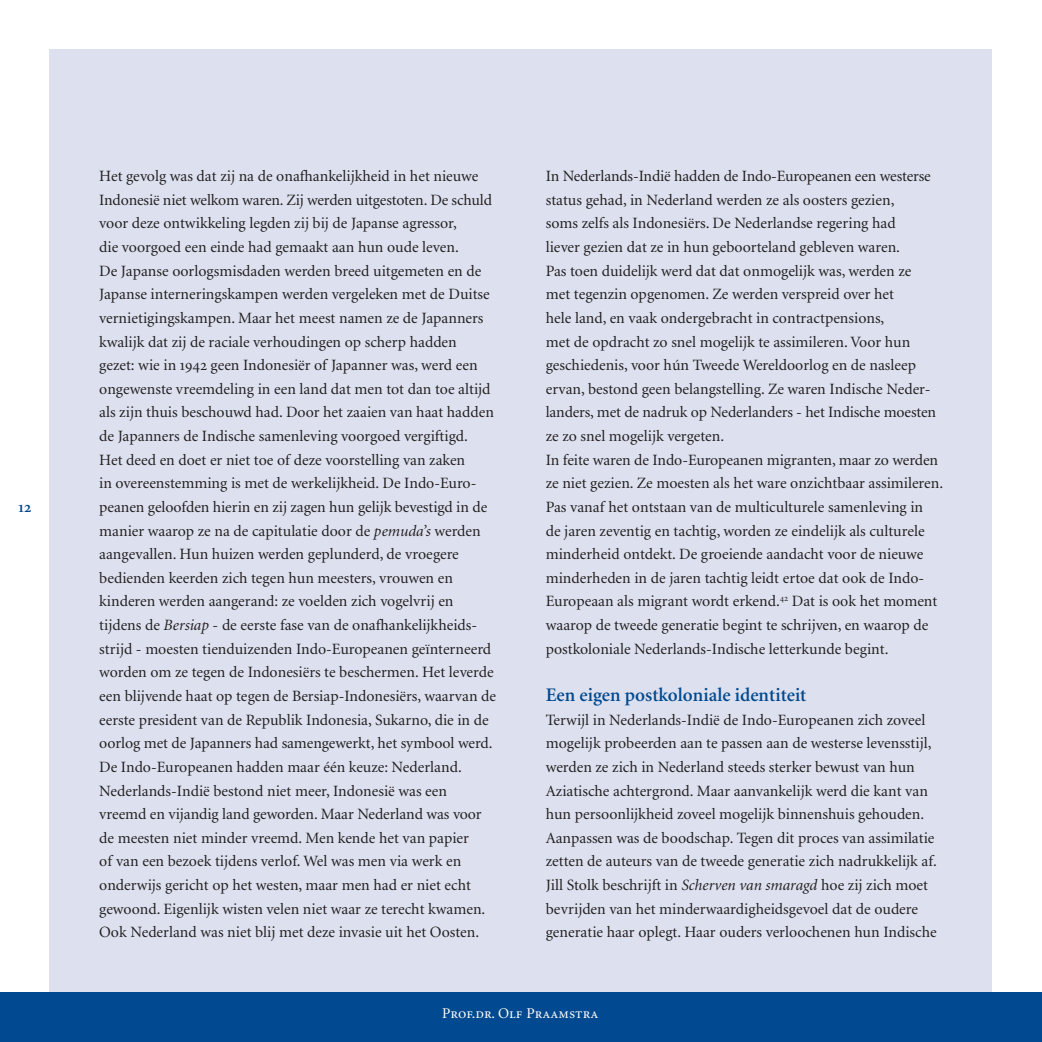
<style>
.page{position:relative;width:1042px;height:1042px;background:#fff}
.page>*{position:absolute;margin:0;border:0;box-sizing:border-box;transform-origin:0 0}
.lopend{font:600 19.25px "Minion";color:#014990}
.lopend-2{font:15.75px/23.6px "Minion";color:#231f20}
.t1{font:15.75px "Minion Semibold SC";color:#014990}
.t2{font:14.88px "Minion Regular SC";color:#fff}
.s1{font-family:"Minion Regular SC"}
.s2{font-style:italic}
</style>
<div class="page">
<div style="left:50px;top:50px;width:942px;height:992px;background:#dde1ef"></div>
<div style="left:0;top:992px;width:1042px;height:50px;background:#014990"></div>
<p class="t1" style="left:19px;top:499px;width:14px">12</p>
<p class="lopend-2" style="left:99px;top:165px;width:396px">Het gevolg was dat zij na de onafhankelijkheid in het nieuwe Indonesië niet welkom waren. Zij werden uitgestoten. De schuld voor deze ontwikkeling legden zij bij de Japanse agressor,<br>die voorgoed een einde had gemaakt aan hun oude leven.<br>De Japanse oorlogsmisdaden werden breed uitgemeten en de Japanse interneringskampen werden vergeleken met de Duitse vernietigingskampen. Maar het meest namen ze de Japanners kwalijk dat zij de raciale verhoudingen op scherp hadden gezet: wie in <span class="s1">1942</span> geen Indonesiër of Japanner was, werd een ongewenste vreemdeling in een land dat men tot dan toe altijd als zijn thuis beschouwd had. Door het zaaien van haat hadden de Japanners de Indische samenleving voorgoed vergiftigd.</p>
<p class="lopend-2" style="left:99px;top:448px;width:398px">Het deed en doet er niet toe of deze voorstelling van zaken<br>in overeenstemming is met de werkelijkheid. De Indo-Euro&shy;peanen geloofden hierin en zij zagen hun gelijk bevestigd in de manier waarop ze na de capitulatie door de <span class="s2">pemuda’s</span> werden aangevallen. Hun huizen werden geplunderd, de vroegere bedienden keerden zich tegen hun meesters, vrouwen en kinderen werden aangerand: ze voelden zich vogelvrij en tijdens de <span class="s2">Bersiap</span> - de eerste fase van de onafhankelijkheids&shy;strijd - moesten tienduizenden Indo-Europeanen geïnterneerd worden om ze tegen de Indonesiërs te beschermen. Het leverde een blijvende haat op tegen de Bersiap-Indonesiërs, waarvan de eerste president van de Republik Indonesia, Sukarno, die in de oorlog met de Japanners had samengewerkt, het symbool werd.</p>
<p class="lopend-2" style="left:99px;top:755px;width:388px">De Indo-Europeanen hadden maar één keuze: Nederland.<br>Nederlands-Indië bestond niet meer, Indonesië was een vreemd en vijandig land geworden. Maar Nederland was voor de meesten niet minder vreemd. Men kende het van papier of van een bezoek tijdens verlof. Wel was men via werk en onderwijs gericht op het westen, maar men had er niet echt gewoond. Eigenlijk wisten velen niet waar ze terecht kwamen.</p>
<p class="lopend-2" style="left:99px;top:921px;width:381px">Ook Nederland was niet blij met deze invasie uit het Oosten.</p>
<p class="lopend-2" style="left:546px;top:165px;width:392px">In Nederlands-Indië hadden de Indo-Europeanen een westerse status gehad, in Nederland werden ze als oosters gezien,<br>soms zelfs als Indonesiërs. De Nederlandse regering had<br>liever gezien dat ze in hun geboorteland gebleven waren.<br>Pas toen duidelijk werd dat dat onmogelijk was, werden ze met tegenzin opgenomen. Ze werden verspreid over het<br>hele land, en vaak ondergebracht in contractpensions,<br>met de opdracht zo snel mogelijk te assimileren. Voor hun geschiedenis, voor hún Tweede Wereldoorlog en de nasleep ervan, bestond geen belangstelling. Ze waren Indische Neder&shy;landers, met de nadruk op Nederlanders - het Indische moesten ze zo snel mogelijk vergeten.</p>
<p class="lopend-2" style="left:546px;top:448px;width:399px">In feite waren de Indo-Europeanen migranten, maar zo werden ze niet gezien. Ze moesten als het ware onzichtbaar assimileren.<br>Pas vanaf het ontstaan van de multiculturele samenleving in<br>de jaren zeventig en tachtig, worden ze eindelijk als culturele minderheid ontdekt. De groeiende aandacht voor de nieuwe minderheden in de jaren tachtig leidt ertoe dat ook de Indo-Europeaan als migrant wordt erkend.<sup>42</sup> Dat is ook het moment waarop de tweede generatie begint te schrijven, en waarop de postkoloniale Nederlands-Indische letterkunde begint.</p>
<p class="lopend" style="left:546px;top:685px;width:262px">Een eigen postkoloniale identiteit</p>
<p class="lopend-2" style="left:546px;top:708px;width:393px">Terwijl in Nederlands-Indië de Indo-Europeanen zich zoveel mogelijk probeerden aan te passen aan de westerse levensstijl, werden ze zich in Nederland steeds sterker bewust van hun Aziatische achtergrond. Maar aanvankelijk werd die kant van hun persoonlijkheid zoveel mogelijk binnenshuis gehouden.<br>Aanpassen was de boodschap. Tegen dit proces van assimilatie zetten de auteurs van de tweede generatie zich nadrukkelijk af.</p>
<p class="lopend-2" style="left:546px;top:874px;width:392px">Jill Stolk beschrijft in <span class="s2">Scherven van smaragd</span> hoe zij zich moet bevrijden van het minderwaardigheidsgevoel dat de oudere generatie haar oplegt. Haar ouders verloochenen hun Indische</p>
<p class="t2" style="left:442px;top:1006px;width:158px">Prof.dr. Olf Praamstra</p>
</div>
